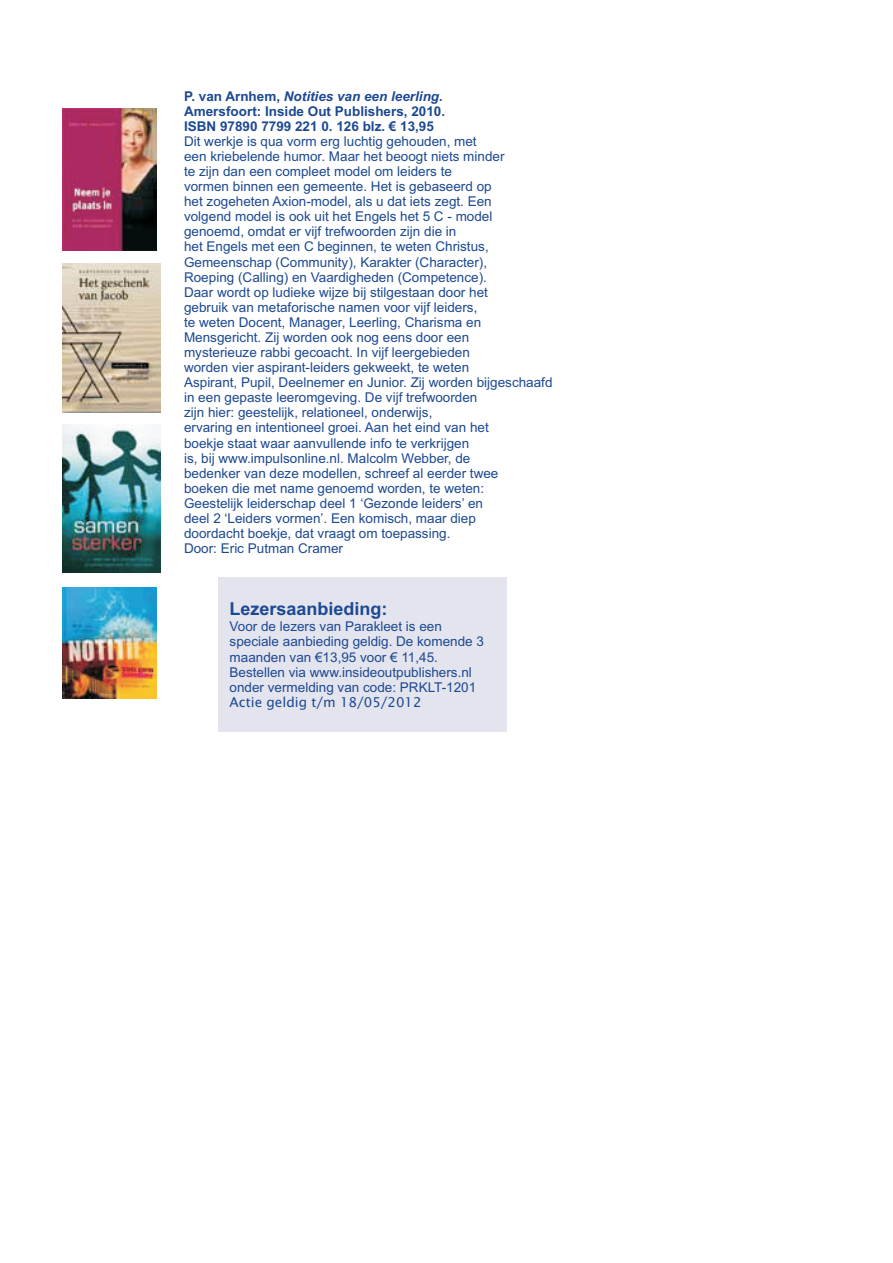
<style>
.page{position:relative;width:893px;height:1263px;background:#fff}
.page>*{position:absolute;margin:0;border:0;box-sizing:border-box;transform-origin:0 0}
.t1{font:700 18px "Arial";color:#1c4991}
.t2{font:13.5px/15.1px "Arial";color:#1c4991}
.t3{font:700 13.5px/15.1px "Arial";color:#1c4991}
.t4{font:13.5px "Lucida Sans";color:#1c4991}
.s1{font-style:italic}
</style>
<div class="page">
<img style="left:62px;top:109px;width:95px;height:142px">
<img style="left:62px;top:263px;width:98px;height:150px">
<img style="left:62px;top:424px;width:98px;height:148px">
<img style="left:62px;top:588px;width:95px;height:111px">
<div style="left:218px;top:577px;width:288px;height:155px;background:#e4e4ee"></div>
<p class="t3" style="left:184px;top:90px;width:263px">P. van Arnhem, <span class="s1">Notities van een leerling.<br></span>Amersfoort: Inside Out Publishers, 2010.<br>ISBN 97890 7799 221 0. 126 blz. € 13,95</p>
<p class="t2" style="left:184px;top:135px;width:370px">Dit werkje is qua vorm erg luchtig gehouden, met<br>een kriebelende humor. Maar het beoogt niets minder<br>te zijn dan een compleet model om leiders te<br>vormen binnen een gemeente. Het is gebaseerd op<br>het zogeheten Axion-model, als u dat iets zegt. Een<br>volgend model is ook uit het Engels het 5 C - model genoemd, omdat er vijf trefwoorden zijn die in<br>het Engels met een C beginnen, te weten Christus, Gemeenschap (Community), Karakter (Character),<br>Roeping (Calling) en Vaardigheden (Competence).<br>Daar wordt op ludieke wijze bij stilgestaan door het<br>gebruik van metaforische namen voor vijf leiders,<br>te weten Docent, Manager, Leerling, Charisma en Mensgericht. Zij worden ook nog eens door een<br>mysterieuze rabbi gecoacht. In vijf leergebieden<br>worden vier aspirant-leiders gekweekt, te weten<br>Aspirant, Pupil, Deelnemer en Junior. Zij worden bijgeschaafd in een gepaste leeromgeving. De vijf trefwoorden<br>zijn hier: geestelijk, relationeel, onderwijs,<br>ervaring en intentioneel groei. Aan het eind van het<br>boekje staat waar aanvullende info te verkrijgen<br>is, bij www.impulsonline.nl. Malcolm Webber, de<br>bedenker van deze modellen, schreef al eerder twee<br>boeken die met name genoemd worden, te weten:<br>Geestelijk leiderschap deel 1 ‘Gezonde leiders’ en<br>deel 2 ‘Leiders vormen’. Een komisch, maar diep<br>doordacht boekje, dat vraagt om toepassing.<br>Door: Eric Putman Cramer</p>
<h1 class="t1" style="left:230px;top:602px;width:160px">Lezersaanbieding:</h1>
<p class="t2" style="left:230px;top:620px;width:256px">Voor de lezers van Parakleet is een speciale aanbieding geldig. De komende 3 maanden van €13,95 voor € 11,45.<br>Bestellen via www.insideoutpublishers.nl onder vermelding van code: PRKLT-1201</p>
<p class="t4" style="left:230px;top:697px;width:194px">Actie geldig t/m 18/05/2012</p>
</div>
